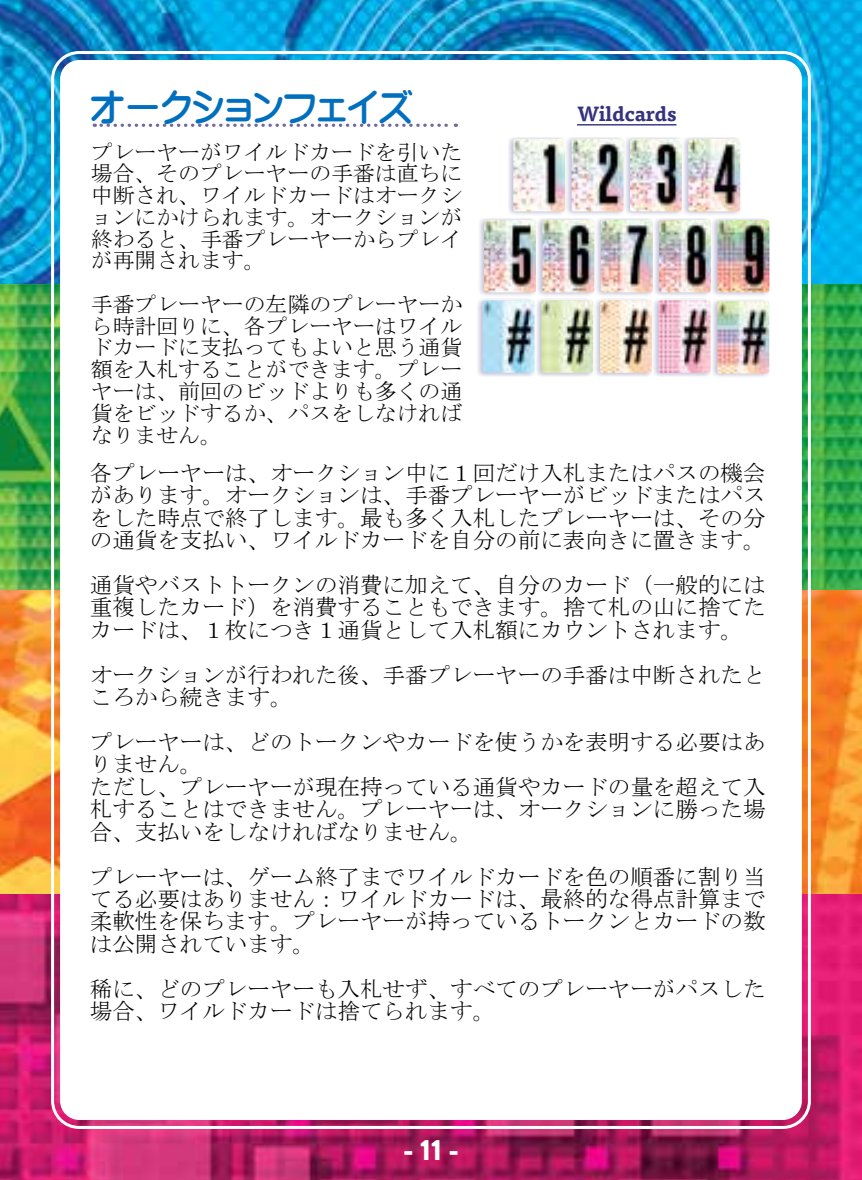
<style>
.page{position:relative;width:862px;height:1180px;background:#fff}
.page>*{position:absolute;margin:0;border:0;box-sizing:border-box;transform-origin:0 0}
.t1{font:36px "Arphic P Round Gothic 4 Extra JIS";color:#006fbd}
.t2{font:900 29.25px "Brandon Grotesque";color:#fff}
.t3{font:22.5px/22.5px "MS Mincho";color:#000;text-align:justify}
.t4{font:21.82px/21.8px "MS Mincho";color:#000;text-align:justify}
.t5{font:700 20.25px "Tisa Pro";color:#353280}
</style>
<div class="page">
<img style="left:0;top:0;width:861px;height:1180px">
<div style="left:60px;top:60px;width:741px;height:1060px;background:#fff;border-radius:19px"></div>
<svg style="left:101px;top:124px;width:355px;height:3px"></svg>
<div style="left:507px;top:137px;width:59px;height:78px;background:#2c2b7c;opacity:.3"></div>
<img style="left:513px;top:139px;width:52px;height:72px">
<div style="left:566px;top:137px;width:58px;height:78px;background:#2c2b7c;opacity:.3"></div>
<img style="left:571px;top:139px;width:52px;height:72px">
<div style="left:624px;top:137px;width:58px;height:78px;background:#2c2b7c;opacity:.3"></div>
<img style="left:629px;top:139px;width:52px;height:72px">
<div style="left:682px;top:137px;width:59px;height:78px;background:#2c2b7c;opacity:.3"></div>
<img style="left:688px;top:139px;width:51px;height:72px">
<div style="left:478px;top:218px;width:59px;height:78px;background:#2c2b7c;opacity:.3"></div>
<img style="left:484px;top:220px;width:51px;height:72px">
<div style="left:536px;top:218px;width:59px;height:78px;background:#2c2b7c;opacity:.3"></div>
<img style="left:542px;top:220px;width:52px;height:72px">
<div style="left:595px;top:218px;width:58px;height:78px;background:#2c2b7c;opacity:.3"></div>
<img style="left:600px;top:220px;width:52px;height:72px">
<div style="left:653px;top:218px;width:58px;height:78px;background:#2c2b7c;opacity:.3"></div>
<img style="left:658px;top:220px;width:52px;height:72px">
<div style="left:711px;top:218px;width:59px;height:78px;background:#2c2b7c;opacity:.3"></div>
<img style="left:717px;top:220px;width:52px;height:72px">
<div style="left:477px;top:298px;width:58px;height:79px;background:#2c2b7c;opacity:.3"></div>
<img style="left:482px;top:300px;width:52px;height:73px">
<div style="left:535px;top:298px;width:59px;height:79px;background:#2c2b7c;opacity:.3"></div>
<img style="left:541px;top:300px;width:51px;height:73px">
<div style="left:594px;top:298px;width:58px;height:79px;background:#2c2b7c;opacity:.3"></div>
<img style="left:599px;top:300px;width:52px;height:73px">
<div style="left:652px;top:298px;width:59px;height:79px;background:#2c2b7c;opacity:.3"></div>
<img style="left:658px;top:300px;width:52px;height:73px">
<div style="left:711px;top:299px;width:59px;height:79px;background:#2c2b7c;opacity:.3"></div>
<img style="left:717px;top:301px;width:51px;height:72px">
<hr style="left:576px;top:124px;width:100px;height:2px;background:#353280">
<h1 class="t1" style="left:90px;top:89px;width:324px">オークションフェイズ</h1>
<p class="t5" style="left:576px;top:97px;width:101px">Wildcards</p>
<p class="t4" style="left:91px;top:141px;width:373px">プレーヤーがワイルドカードを引いた場合、そのプレーヤーの手番は直ちに中断され、ワイルドカードはオークションにかけられます。オークションが終わると、手番プレーヤーからプレイが再開されます。</p>
<p class="t4" style="left:91px;top:293px;width:373px">手番プレーヤーの左隣のプレーヤーから時計回りに、各プレーヤーはワイルドカードに支払ってもよいと思う通貨額を入札することができます。プレーヤーは、前回のビッドよりも多くの通貨をビッドするか、パスをしなければなりません。</p>
<p class="t3" style="left:90px;top:461px;width:676px">各プレーヤーは、オークション中に１回だけ入札またはパスの機会があります。オークションは、手番プレーヤーがビッドまたはパスをした時点で終了します。最も多く入札したプレーヤーは、その分の通貨を支払い、ワイルドカードを自分の前に表向きに置きます。</p>
<p class="t3" style="left:90px;top:574px;width:676px">通貨やバストトークンの消費に加えて、自分のカード（一般的には重複したカード）を消費することもできます。捨て札の山に捨てたカードは、１枚につき１通貨として入札額にカウントされます。</p>
<p class="t3" style="left:90px;top:663px;width:676px">オークションが行われた後、手番プレーヤーの手番は中断されたところから続きます。</p>
<p class="t3" style="left:90px;top:731px;width:676px;text-align:left">プレーヤーは、どのトークンやカードを使うかを表明する必要はありません。<br>ただし、プレーヤーが現在持っている通貨やカードの量を超えて入札することはできません。プレーヤーは、オークションに勝った場合、支払いをしなければなりません。</p>
<p class="t3" style="left:90px;top:865px;width:676px">プレーヤーは、ゲーム終了までワイルドカードを色の順番に割り当てる必要はありません：ワイルドカードは、最終的な得点計算まで柔軟性を保ちます。プレーヤーが持っているトークンとカードの数は公開されています。</p>
<p class="t3" style="left:90px;top:977px;width:676px">稀に、どのプレーヤーも入札せず、すべてのプレーヤーがパスした場合、ワイルドカードは捨てられます。</p>
<h2 class="t2" style="left:403px;top:1129px;width:57px">- 11 -</h2>
</div>
